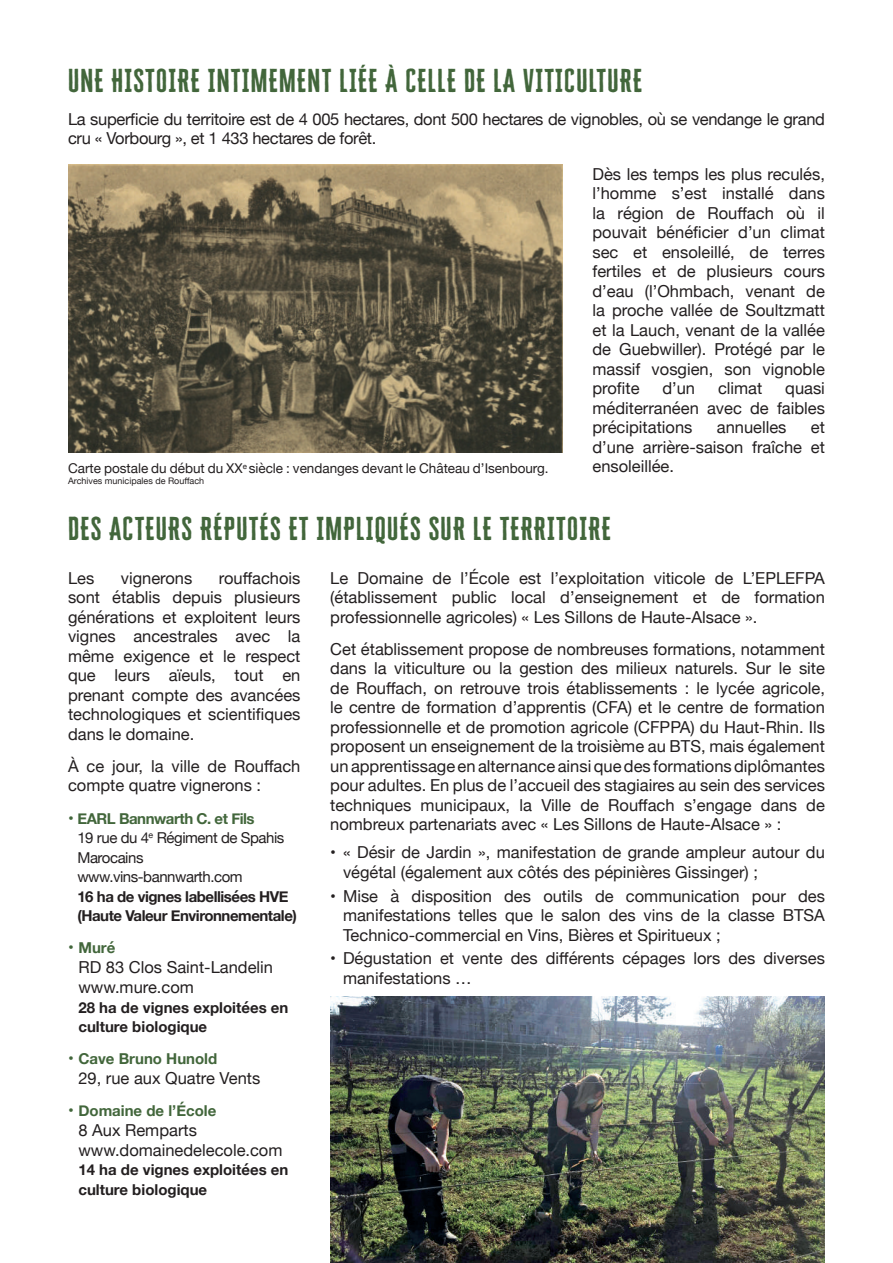
<style>
.page{position:relative;width:893px;height:1263px;background:#fff}
.page>*{position:absolute;margin:0;border:0;box-sizing:border-box;transform-origin:0 0}
.t1{font:27px "Cheddar Gothic Sans";letter-spacing:.05em;color:#42663b}
.t2{font:16.5px/19.5px "Helvetica Neue";color:#231f20;text-align:justify}
.t3{font:16.5px/19.5px "Helvetica Neue";letter-spacing:-.02em;color:#231f20}
.t4{font:700 15px/19.5px "Helvetica Neue";color:#231f20}
.t5{font:15px/19.5px "Helvetica Neue";letter-spacing:-.03em;color:#231f20}
.t6{font:700 15px/19.5px "Helvetica Neue";letter-spacing:-.03em;color:#231f20}
.t7{font:700 15px "Helvetica Neue";color:#42663b}
.t8{font:13.5px "Helvetica Neue";color:#231f20}
.t9{font:9px "Helvetica Neue";color:#231f20}
.s1{font-weight:700;font-size:16.5px;color:#42663b}
.s2{font-weight:700;color:#42663b}
.s3{font-size:16.5px}
</style>
<div class="page">
<img style="left:68px;top:164px;width:495px;height:289px">
<img style="left:330px;top:996px;width:495px;height:267px">
<h1 class="t1" style="left:68px;top:64px;width:576px">UNE HISTOIRE INTIMEMENT LIÉE À CELLE DE LA VITICULTURE</h1>
<p class="t3" style="left:68px;top:110px;width:758px">La superficie du territoire est de 4 005 hectares, dont 500 hectares de vignobles, où se vendange le grand cru « Vorbourg », et 1 433 hectares de forêt.</p>
<p class="t8" style="left:68px;top:459px;width:482px">Carte postale du début du XX<sup>e</sup> siècle : vendanges devant le Château d’Isenbourg.</p>
<p class="t9" style="left:68px;top:474px;width:138px">Archives municipales de Rouffach</p>
<p class="t2" style="left:592px;top:165px;width:234px">Dès les temps les plus reculés, l’homme s’est installé dans la région de Rouffach où il pouvait bénéficier d’un climat sec et ensoleillé, de terres fertiles et de plusieurs cours d’eau (l’Ohmbach, venant de la proche vallée de Soultzmatt et la Lauch, venant de la vallée de Guebwiller). Protégé par le massif vosgien, son vignoble profite</p>
<p class="t2" style="left:592px;top:380px;width:234px;text-indent:193px">quasi méditerranéen avec de faibles précipitations</p>
<p class="t2" style="left:662px;top:380px;width:34px">d’un</p>
<p class="t2" style="left:718px;top:380px;width:46px">climat</p>
<p class="t2" style="left:717px;top:419px;width:71px">annuelles</p>
<p class="t2" style="left:592px;top:419px;width:234px;text-indent:218px">et d’une arrière-saison fraîche et ensoleillée.</p>
<h1 class="t1" style="left:68px;top:512px;width:544px">DES ACTEURS RÉPUTÉS ET IMPLIQUÉS SUR LE TERRITOIRE</h1>
<p class="t2" style="left:68px;top:569px;width:234px;text-indent:151px">rouffachois sont établis depuis plusieurs générations et exploitent leurs vignes ancestrales avec la même exigence et le respect que leurs aïeuls, tout en prenant compte des avancées technologiques et scientifiques dans le domaine.</p>
<p class="t2" style="left:68px;top:757px;width:234px">À ce jour, la ville de Rouffach compte quatre vignerons :</p>
<p class="t5" style="left:77px;top:809px;width:209px;text-indent:-9px"><span class="s1">•</span> <span class="s2">EARL Bannwarth C. et Fils<br></span>19 rue du 4<sup>e</sup> Régiment de Spahis<br>Marocains www.vins-bannwarth.com</p>
<p class="t6" style="left:77px;top:887px;width:221px">16 ha de vignes labellisées HVE (Haute Valeur Environnementale)</p>
<p class="t7" style="left:68px;top:936px;width:49px"><span class="s3">•</span> Muré</p>
<p class="t2" style="left:78px;top:958px;width:196px">RD 83 Clos Saint-Landelin www.mure.com</p>
<p class="t4" style="left:78px;top:998px;width:212px">28 ha de vignes exploitées en culture biologique</p>
<p class="t7" style="left:68px;top:1047px;width:151px"><span class="s3">•</span> Cave Bruno Hunold</p>
<p class="t2" style="left:78px;top:1069px;width:183px">29, rue aux Quatre Vents</p>
<p class="t7" style="left:68px;top:1099px;width:150px"><span class="s3">•</span> Domaine de l’École</p>
<p class="t2" style="left:78px;top:1121px;width:206px">8 Aux Remparts www.domainedelecole.com</p>
<p class="t4" style="left:78px;top:1161px;width:212px">14 ha de vignes exploitées en culture biologique</p>
<p class="t2" style="left:68px;top:569px;width:28px">Les</p>
<p class="t2" style="left:121px;top:569px;width:73px">vignerons</p>
<p class="t2" style="left:330px;top:569px;width:496px">Le Domaine de l’École est l’exploitation viticole de L’EPLEFPA (établissement public local d’enseignement et de formation professionnelle agricoles) « Les Sillons de Haute-Alsace ».</p>
<p class="t2" style="left:330px;top:640px;width:496px">Cet établissement propose de nombreuses formations, notamment dans la viticulture ou la gestion des milieux naturels. Sur le site de Rouffach, on retrouve trois établissements : le lycée agricole, le centre de formation d’apprentis (CFA) et le centre de formation professionnelle et de promotion agricole (CFPPA) du Haut-Rhin. Ils proposent un enseignement de la troisième au BTS, mais également un apprentissage en alternance ainsi que des formations diplômantes pour adultes. En plus de l’accueil des stagiaires au sein des services techniques municipaux, la Ville de Rouffach s’engage dans de nombreux partenariats avec « Les Sillons de Haute-Alsace » :</p>
<p class="t2" style="left:343px;top:844px;width:483px;text-indent:-13px">• « Désir de Jardin », manifestation de grande ampleur autour du végétal (également aux côtés des pépinières Gissinger) ;</p>
<p class="t2" style="left:343px;top:887px;width:483px;text-indent:-13px">• Mise à disposition des outils de communication pour des manifestations telles que le salon des vins de la classe BTSA Technico-commercial en Vins, Bières et Spiritueux ;</p>
<p class="t2" style="left:343px;top:950px;width:483px;text-indent:-13px">• Dégustation et vente des différents cépages lors des diverses manifestations …</p>
</div>
